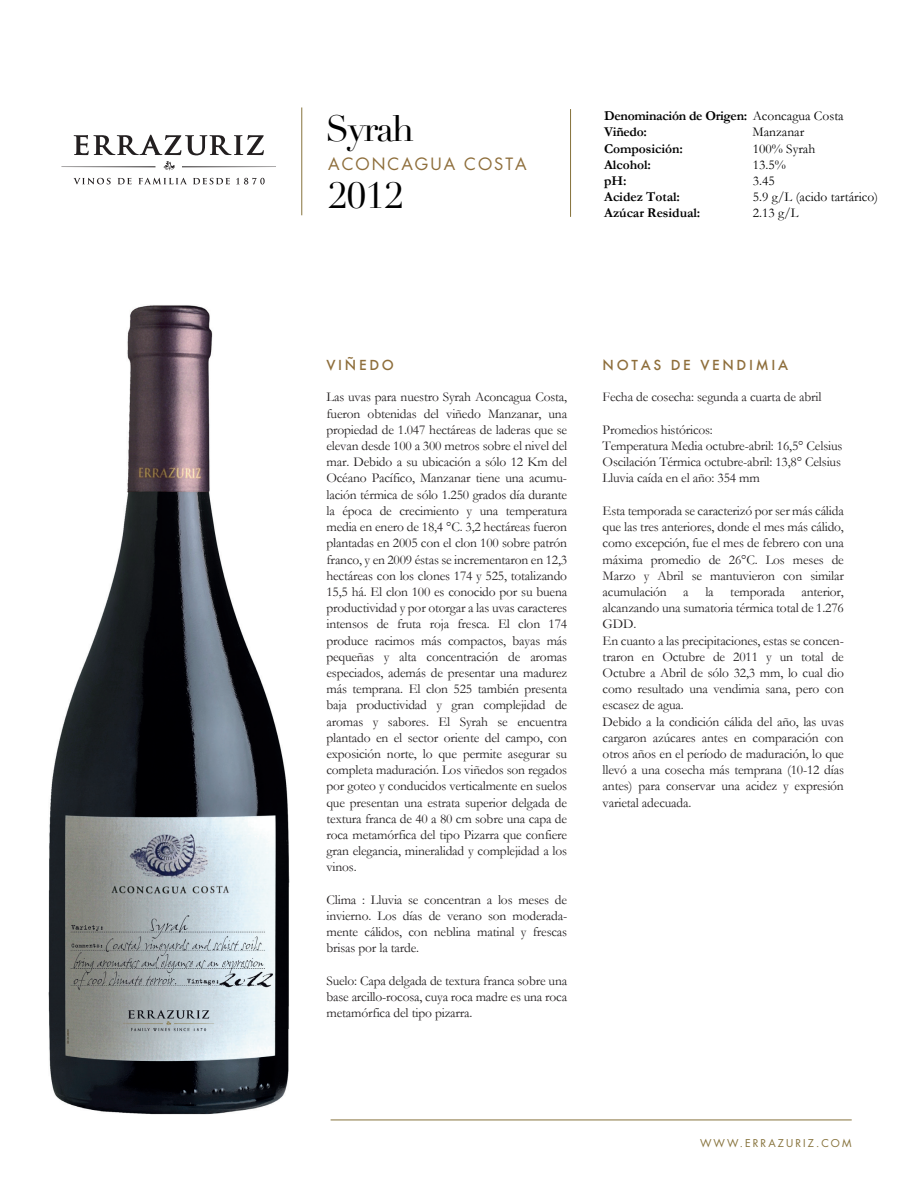
<style>
.page{position:relative;width:915px;height:1191px;background:#fff}
.page>*{position:absolute;margin:0;border:0;box-sizing:border-box;transform-origin:0 0}
.t1{font:36px/67.3px "Didot LT Std";letter-spacing:-.045em;color:#000}
.t2{font:16.5px "Futura";letter-spacing:.12em;color:#8e6e3b}
.t3{font:13.5px/16.2px "Garamond";letter-spacing:-.015em;color:#231f20;text-align:justify}
.t4{font:700 13.5px/16.2px "Garamond";letter-spacing:-.005em;color:#000}
.t5{font:13.5px "Garamond";color:#000}
.t6{font:500 13.5px "Futura";letter-spacing:.2em;color:#8e6e3b}
.t7{font:10.5px "Futura";letter-spacing:.2em;color:#86723b}
.s1{font-weight:400}
</style>
<div class="page">
<hr style="left:330px;top:1119px;width:521px;height:1px;background:#86723b">
<hr style="left:301px;top:107px;width:1px;height:108px;background:#86723b">
<svg style="left:164px;top:161px;width:11px;height:9px"></svg>
<hr style="left:61px;top:166px;width:94px;height:1px;background:#231f20">
<hr style="left:182px;top:166px;width:94px;height:1px;background:#231f20">
<svg style="left:74px;top:135px;width:190px;height:20px"></svg>
<svg style="left:73px;top:178px;width:38px;height:6px"></svg>
<svg style="left:117px;top:178px;width:14px;height:6px"></svg>
<svg style="left:138px;top:178px;width:49px;height:6px"></svg>
<svg style="left:193px;top:178px;width:37px;height:6px"></svg>
<svg style="left:236px;top:178px;width:28px;height:6px"></svg>
<hr style="left:570px;top:109px;width:1px;height:108px;background:#86723b">
<img style="left:49px;top:305px;width:240px;height:810px">
<h1 class="t1" style="left:325px;top:96px;width:90px">Syrah<br>2012</h1>
<p class="t2" style="left:328px;top:153px;width:200px">ACONCAGUA COSTA</p>
<p class="t4" style="left:604px;top:108px;width:241px">Denominación de Origen: <span class="s1">Aconcagua Costa<br></span>Viñedo:</p>
<p class="t5" style="left:752px;top:124px;width:53px">Manzanar</p>
<p class="t4" style="left:604px;top:140px;width:80px">Composición:</p>
<p class="t5" style="left:752px;top:140px;width:64px">100% Syrah</p>
<p class="t4" style="left:604px;top:156px;width:48px">Alcohol:</p>
<p class="t5" style="left:752px;top:156px;width:35px">13.5%</p>
<p class="t4" style="left:604px;top:172px;width:24px">pH:</p>
<p class="t5" style="left:752px;top:173px;width:23px">3.45</p>
<p class="t4" style="left:604px;top:189px;width:77px">Acidez Total:</p>
<p class="t5" style="left:752px;top:189px;width:127px">5.9 g/L (acido tartárico)</p>
<p class="t4" style="left:604px;top:205px;width:98px">Azúcar Residual:</p>
<p class="t5" style="left:752px;top:205px;width:47px">2.13 g/L</p>
<p class="t6" style="left:326px;top:356px;width:69px">VIÑEDO</p>
<p class="t3" style="left:326px;top:389px;width:242px">Las uvas para nuestro Syrah Aconcagua Costa, fueron obtenidas del viñedo Manzanar, una propiedad de 1.047 hectáreas de laderas que se elevan desde 100 a 300 metros sobre el nivel del mar. Debido a su ubicación a sólo 12 Km del Océano Pacífico, Manzanar tiene una acumu&shy;lación térmica de sólo 1.250 grados día durante la época de crecimiento y una temperatura media en enero de 18,4 °C. 3,2 hectáreas fueron plantadas en 2005 con el clon 100 sobre patrón franco, y en 2009 éstas se incrementaron en 12,3 hectáreas con los clones 174 y 525, totalizando 15,5 há. El clon 100 es conocido por su buena productividad y por otorgar a las uvas caracteres intensos de fruta roja fresca. El clon 174 produce racimos más compactos, bayas más pequeñas y alta concentración de aromas especiados, además de presentar una madurez más temprana. El clon 525 también presenta baja productividad y gran complejidad de aromas y sabores. El Syrah se encuentra plantado en el sector oriente del campo, con exposición norte, lo que permite asegurar su completa maduración. Los viñedos son regados por goteo y conducidos verticalmente en suelos que presentan una estrata superior delgada de textura franca de 40 a 80 cm sobre una capa de roca metamórfica del tipo Pizarra que confiere gran elegancia, mineralidad y complejidad a los vinos.</p>
<p class="t3" style="left:326px;top:891px;width:242px">Clima : Lluvia se concentran a los meses de invierno. Los días de verano son moderada&shy;mente cálidos, con neblina matinal y frescas brisas por la tarde.</p>
<p class="t3" style="left:326px;top:972px;width:242px">Suelo: Capa delgada de textura franca sobre una base arcillo-rocosa, cuya roca madre es una roca metamórfica del tipo pizarra.</p>
<p class="t6" style="left:602px;top:356px;width:187px">NOTAS DE VENDIMIA</p>
<p class="t3" style="left:602px;top:389px;width:220px">Fecha de cosecha: segunda a cuarta de abril</p>
<p class="t3" style="left:602px;top:421px;width:241px;text-align:left">Promedios históricos:<br>Temperatura Media octubre-abril: 16,5° Celsius Oscilación Térmica octubre-abril: 13,8° Celsius Lluvia caída en el año: 354 mm</p>
<p class="t3" style="left:602px;top:502px;width:243px;text-align:left">Esta temporada se caracterizó por ser más cálida que las tres anteriores, donde el mes más cálido, como excepción, fue el mes de febrero con una máxima promedio de 26°C. Los meses de Marzo y Abril se mantuvieron con similar acumulación a la temporada anterior, alcanzando una sumatoria térmica total de 1.276<br>GDD.<br>En cuanto a las precipitaciones, estas se concen&shy;traron en Octubre de 2011 y un total de Octubre a Abril de sólo 32,3 mm, lo cual dio como resultado una vendimia sana, pero con escasez de agua.<br>Debido a la condición cálida del año, las uvas cargaron azúcares antes en comparación con otros años en el período de maduración, lo que llevó a una cosecha más temprana (10-12 días antes) para conservar una acidez y expresión varietal adecuada.</p>
<p class="t7" style="left:699px;top:1136px;width:153px">WWW.ERRAZURIZ.COM</p>
</div>
